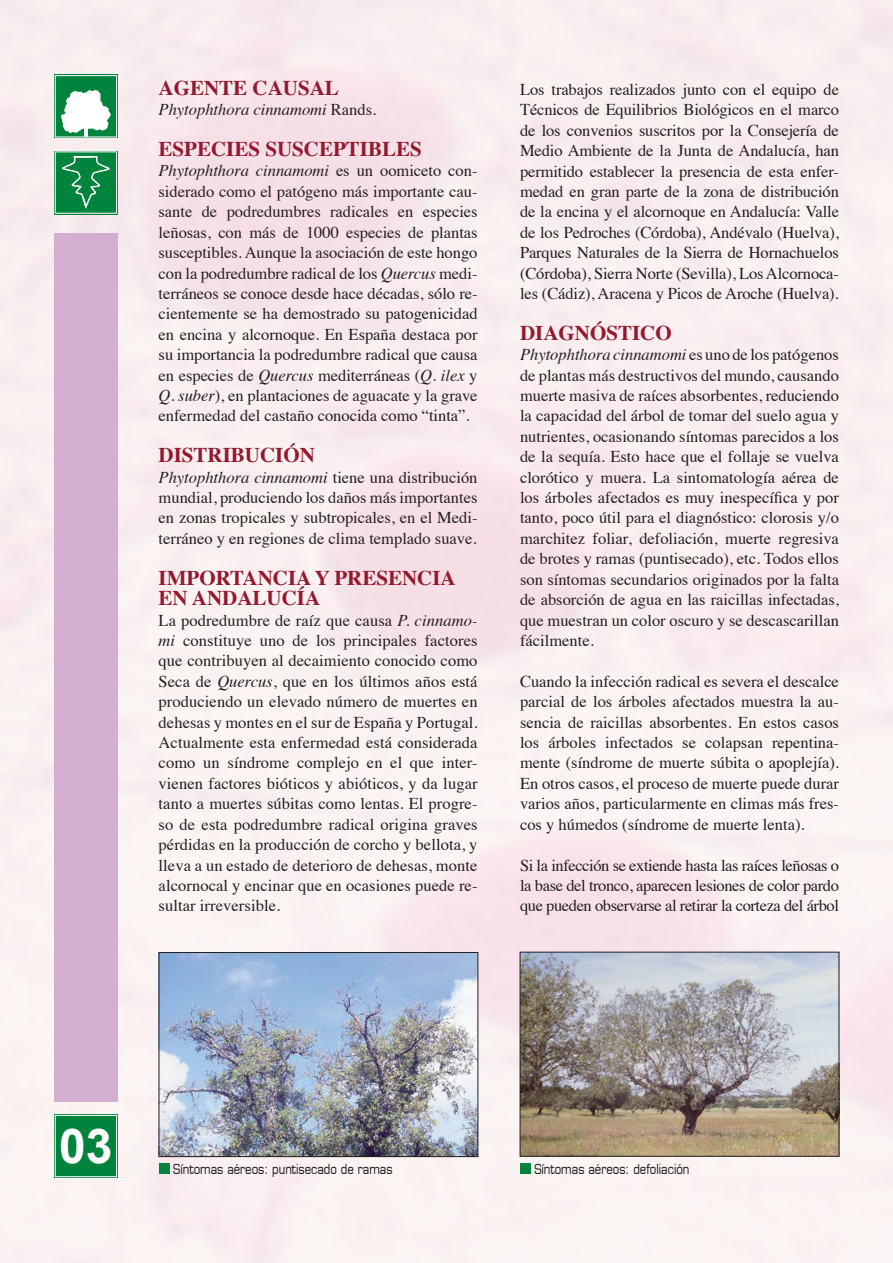
<style>
.page{position:relative;width:893px;height:1263px;background:#fff}
.page>*{position:absolute;margin:0;border:0;box-sizing:border-box;transform-origin:0 0}
.t1{font:700 48px "Arial";color:#fff}
.t2{font:700 21px/20.4px "Times";color:#94192f}
.t3{font:16.5px/20.4px "Times";color:#231f20;text-align:justify}
.t4{font:italic 16.5px "Times";color:#231f20}
.t5{font:13.5px "Eurasia Normal";color:#231f20}
.s1{font-style:normal}
.s2{font-style:italic}
</style>
<div class="page">
<img style="left:0;top:0;width:893px;height:1263px">
<div style="left:520px;top:1163px;width:10px;height:11px;background:#00843d"></div>
<img style="left:522px;top:954px;width:315px;height:200px">
<div style="left:159px;top:1164px;width:10px;height:10px;background:#00843d"></div>
<img style="left:161px;top:954px;width:315px;height:201px">
<div style="left:159px;top:952px;width:319px;height:205px;border:1px solid #231f20"></div>
<div style="left:54px;top:234px;width:64px;height:868px;background:#d4aed1"></div>
<div style="left:54px;top:151px;width:64px;height:63px;background:#00843d"></div>
<div style="left:55px;top:151px;width:62px;height:63px;border:1px solid #fff"></div>
<div style="left:54px;top:74px;width:64px;height:64px;background:#00843d"></div>
<div style="left:55px;top:75px;width:62px;height:62px;border:1px solid #fff"></div>
<svg style="left:61px;top:90px;width:50px;height:47px"></svg>
<div style="left:54px;top:1114px;width:64px;height:64px;background:#00843d"></div>
<div style="left:55px;top:1115px;width:62px;height:62px;border:1px solid #fff"></div>
<svg style="left:62px;top:156px;width:48px;height:61px"></svg>
<p class="t2" style="left:159px;top:75px;width:182px">AGENTE CAUSAL</p>
<p class="t4" style="left:159px;top:95px;width:219px">Phytophthora cinnamomi <span class="s1">Rands.</span></p>
<p class="t2" style="left:159px;top:137px;width:265px">ESPECIES SUSCEPTIBLES</p>
<p class="t3" style="left:159px;top:159px;width:321px"><span class="s2">Phytophthora cinnamomi</span> es un oomiceto con&shy;siderado como el patógeno más importante cau&shy;sante de podredumbres radicales en especies leñosas, con más de 1000 especies de plantas susceptibles. Aunque la asociación de este hongo con la podredumbre radical de los <span class="s2">Quercus</span> medi&shy;terráneos se conoce desde hace décadas, sólo re&shy;cientemente se ha demostrado su patogenicidad en encina y alcornoque. En España destaca por su importancia la podredumbre radical que causa en especies de <span class="s2">Quercus</span> mediterráneas (<span class="s2">Q. ilex</span> y <span class="s2">Q. suber</span>), en plantaciones de aguacate y la grave enfermedad del castaño conocida como “tinta”.</p>
<p class="t2" style="left:159px;top:443px;width:158px">DISTRIBUCIÓN</p>
<p class="t3" style="left:159px;top:465px;width:320px"><span class="s2">Phytophthora cinnamomi</span> tiene una distribución mundial, produciendo los daños más importantes en zonas tropicales y subtropicales, en el Medi&shy;terráneo y en regiones de clima templado suave.</p>
<p class="t2" style="left:159px;top:565px;width:299px">IMPORTANCIA Y PRESENCIA<br>EN ANDALUCÍA</p>
<p class="t3" style="left:159px;top:608px;width:320px">La podredumbre de raíz que causa <span class="s2">P. cinnamo&shy;mi</span> constituye uno de los principales factores que contribuyen al decaimiento conocido como Seca de <span class="s2">Quercus</span>, que en los últimos años está produciendo un elevado número de muertes en dehesas y montes en el sur de España y Portugal.<br>Actualmente esta enfermedad está considerada como un síndrome complejo en el que inter&shy;vienen factores bióticos y abióticos, y da lugar tanto a muertes súbitas como lentas. El progre&shy;so de esta podredumbre radical origina graves pérdidas en la producción de corcho y bellota, y lleva a un estado de deterioro de dehesas, monte alcornocal y encinar que en ocasiones puede re&shy;sultar irreversible.</p>
<p class="t3" style="left:520px;top:78px;width:320px">Los trabajos realizados junto con el equipo de Técnicos de Equilibrios Biológicos en el marco de los convenios suscritos por la Consejería de Medio Ambiente de la Junta de Andalucía, han permitido establecer la presencia de esta enfer&shy;medad en gran parte de la zona de distribución de la encina y el alcornoque en Andalucía: Valle de los Pedroches (Córdoba), Andévalo (Huelva), Parques Naturales de la Sierra de Hornachuelos (Córdoba), Sierra Norte (Sevilla), Los Alcornoca&shy;les (Cádiz), Aracena y Picos de Aroche (Huelva).</p>
<p class="t2" style="left:520px;top:320px;width:153px">DIAGNÓSTICO</p>
<p class="t3" style="left:520px;top:343px;width:320px"><span class="s2">Phytophthora cinnamomi</span> es uno de los patógenos de plantas más destructivos del mundo, causando muerte masiva de raíces absorbentes, reduciendo la capacidad del árbol de tomar del suelo agua y nutrientes, ocasionando síntomas parecidos a los de la sequía. Esto hace que el follaje se vuelva clorótico y muera. La sintomatología aérea de los árboles afectados es muy inespecífica y por tanto, poco útil para el diagnóstico: clorosis y/o marchitez foliar, defoliación, muerte regresiva de brotes y ramas (puntisecado), etc. Todos ellos son síntomas secundarios originados por la falta de absorción de agua en las raicillas infectadas, que muestran un color oscuro y se descascarillan fácilmente.</p>
<p class="t3" style="left:520px;top:670px;width:320px">Cuando la infección radical es severa el descalce parcial de los árboles afectados muestra la au&shy;sencia de raicillas absorbentes. En estos casos los árboles infectados se colapsan repentina&shy;mente (síndrome de muerte súbita o apoplejía).<br>En otros casos, el proceso de muerte puede durar varios años, particularmente en climas más fres&shy;cos y húmedos (síndrome de muerte lenta).</p>
<p class="t3" style="left:520px;top:853px;width:320px">Si la infección se extiende hasta las raíces leñosas o la base del tronco, aparecen lesiones de color pardo que pueden observarse al retirar la corteza del árbol</p>
<h1 class="t1" style="left:59px;top:1114px;width:55px">03</h1>
<p class="t5" style="left:173px;top:1160px;width:221px">Síntomas aéreos: puntisecado de ramas</p>
<p class="t5" style="left:534px;top:1160px;width:157px">Síntomas aéreos: defoliación</p>
</div>
